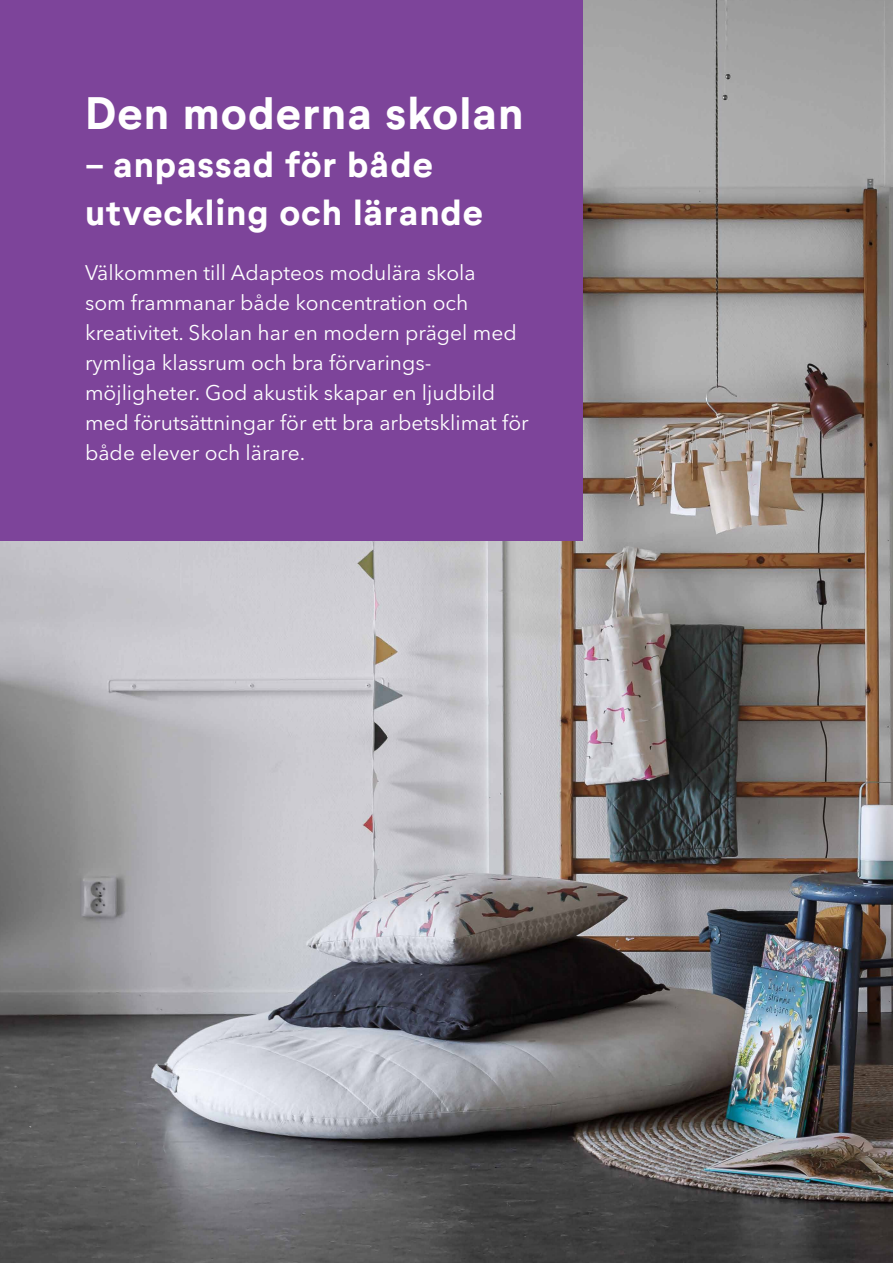
<style>
.page{position:relative;width:893px;height:1263px;background:#fff}
.page>*{position:absolute;margin:0;border:0;box-sizing:border-box;transform-origin:0 0}
.t1{font:700 45px "Neutrif Studio";letter-spacing:.025em;color:#fff}
.t2{font:700 36px "Neutrif Studio";letter-spacing:.025em;color:#fff}
.t3{font:21px/30px "Avenir Next LT Pro";color:#fff}
</style>
<div class="page">
<img style="left:0;top:0;width:893px;height:1263px">
<div style="left:0;top:0;width:583px;height:540px;background:#7d449a"></div>
<p class="t1" style="left:85px;top:85px;width:440px">Den moderna skolan</p>
<p class="t2" style="left:85px;top:142px;width:349px">- anpassad för både</p>
<p class="t2" style="left:85px;top:190px;width:399px">utveckling och lärande</p>
<p class="t3" style="left:85px;top:258px;width:445px">Välkommen till Adapteos modulära skola<br>som frammanar både koncentration och kreativitet. Skolan har en modern prägel med rymliga klassrum och bra förvarings&shy;möjligheter. God akustik skapar en ljudbild med förutsättningar för ett bra arbetsklimat för både elever och lärare.</p>
</div>
